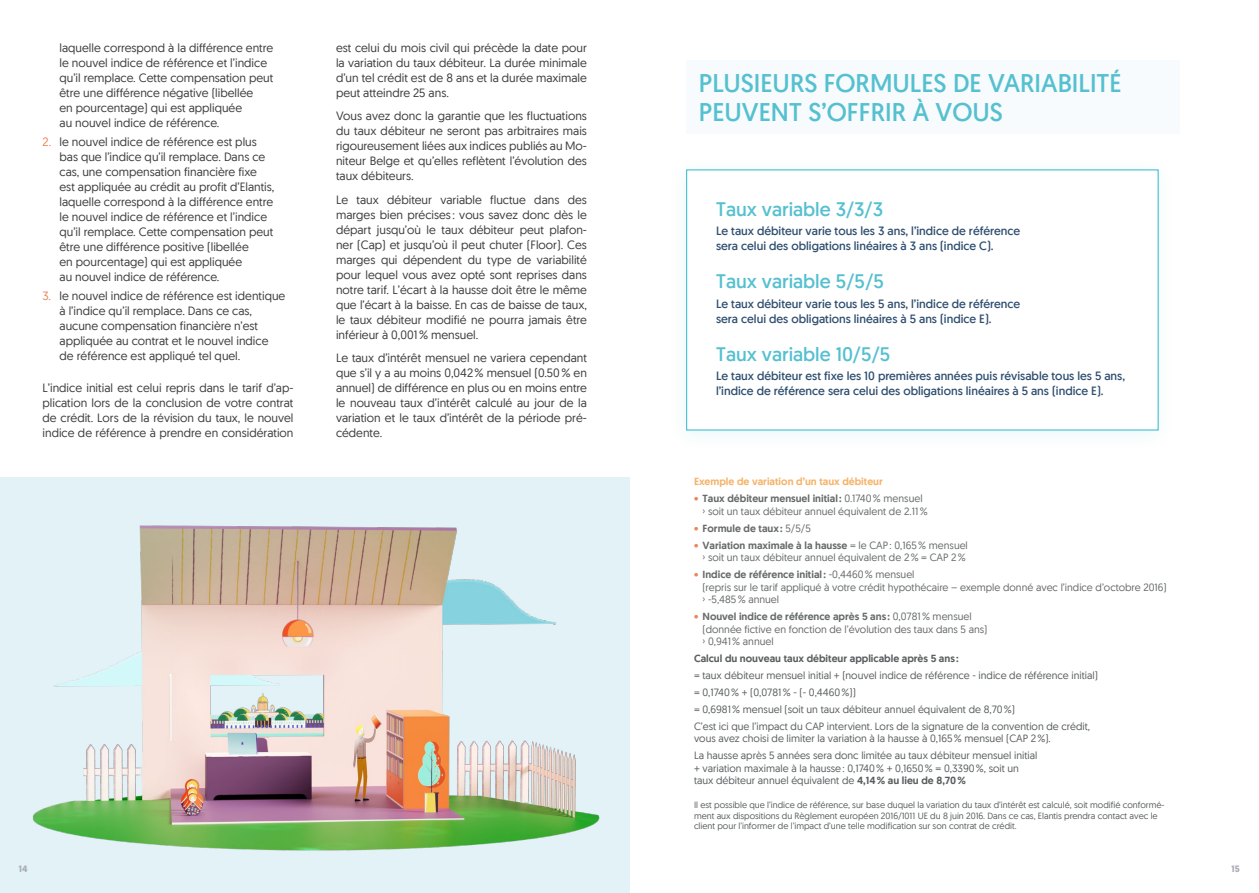
<style>
.page{position:relative;width:1259px;height:893px;background:#fff}
.page>*{position:absolute;margin:0;border:0;box-sizing:border-box;transform-origin:0 0}
.t1{font:25.5px/28.5px "Geomanist";color:#55c0d0}
.t2{font:19.5px "Geomanist";color:#55c0d0}
.t3{font:12px/15px "Geomanist";color:#3c3c3b;text-align:justify}
.t4{font:12px/15px "Geomanist";color:#2f4f70}
.t5{font:10.5px/16.8px "Geomanist";color:#5a5e5f}
.t6{font:10.5px/12.6px "Geomanist";color:#686b6b}
.t7{font:500 10.5px "Geomanist";color:#5a5e5f}
.t8{font:500 10.5px "Geomanist";color:#f5b369}
.t9{font:500 10.5px "Geomanist";color:#686b6b}
.t10{font:9px/10.8px "Geomanist";color:#5a5e5f}
.t11{font:700 9px "Geomanist";color:#aaaeb5}
.s1{color:#ed8556}
.s2{font-weight:500;color:#ed8556}
.s3{font-weight:500}
.s4{font-weight:400}
</style>
<div class="page">
<div style="left:0;top:477px;width:629px;height:416px;background:#e2f2f6"></div>
<img style="left:33px;top:490px;width:597px;height:377px">
<div style="left:666px;top:155px;width:509px;height:298px;background:#fbfdfe"></div>
<div style="left:686px;top:170px;width:472px;height:260px;background:#fff"></div>
<div style="left:686px;top:60px;width:493px;height:73px;background:#f7fbfd"></div>
<p class="t3" style="left:60px;top:39px;width:215px;text-align:left">laquelle correspond à la différence entre le nouvel indice de référence et l’indice qu’il remplace. Cette compensation peut être une différence négative (libellée<br>en pourcentage) qui est appliquée<br>au nouvel indice de référence.</p>
<p class="t3" style="left:60px;top:134px;width:216px;text-align:left;text-indent:-17px"><span class="s1">2.</span> le nouvel indice de référence est plus bas que l’indice qu’il remplace. Dans ce cas, une compensation financière fixe est appliquée au crédit au profit d’Elantis, laquelle correspond à la différence entre le nouvel indice de référence et l’indice qu’il remplace. Cette compensation peut être une différence positive (libellée<br>en pourcentage) qui est appliquée<br>au nouvel indice de référence.</p>
<p class="t3" style="left:60px;top:288px;width:227px;text-align:left;text-indent:-17px"><span class="s1">3.</span> le nouvel indice de référence est identique à l’indice qu’il remplace. Dans ce cas, aucune compensation financière n’est appliquée au contrat et le nouvel indice de référence est appliqué tel quel.</p>
<p class="t3" style="left:43px;top:380px;width:252px">L’indice initial est celui repris dans le tarif d’ap&shy;plication lors de la conclusion de votre contrat de crédit. Lors de la révision du taux, le nouvel indice de référence à prendre en considération</p>
<p class="t3" style="left:336px;top:39px;width:252px">est celui du mois civil qui précède la date pour la variation du taux débiteur. La durée minimale d’un tel crédit est de 8 ans et la durée maximale peut atteindre 25 ans.</p>
<p class="t3" style="left:336px;top:108px;width:252px">Vous avez donc la garantie que les fluctuations du taux débiteur ne seront pas arbitraires mais rigoureusement liées aux indices publiés au Mo&shy;niteur Belge et qu’elles reflètent l’évolution des taux débiteurs.</p>
<p class="t3" style="left:336px;top:191px;width:252px">Le taux débiteur variable fluctue dans des marges bien précises : vous savez donc dès le départ jusqu’où le taux débiteur peut plafon&shy;ner (Cap) et jusqu’où il peut chuter (Floor). Ces marges qui dépendent du type de variabilité pour lequel vous avez opté sont reprises dans notre tarif. L’écart à la hausse doit être le même que l’écart à la baisse. En cas de baisse de taux, le taux débiteur modifié ne pourra jamais être inférieur à 0,001% mensuel.</p>
<p class="t3" style="left:336px;top:350px;width:252px">Le taux d’intérêt mensuel ne variera cependant que s’il y a au moins 0,042% mensuel (0.50% en annuel) de différence en plus ou en moins entre le nouveau taux d’intérêt calculé au jour de la variation et le taux d’intérêt de la période pré&shy;cédente.</p>
<h1 class="t1" style="left:699px;top:69px;width:424px">PLUSIEURS FORMULES DE VARIABILITÉ<br>PEUVENT S’OFFRIR À VOUS</h1>
<h2 class="t2" style="left:716px;top:197px;width:169px">Taux variable 3/3/3</h2>
<p class="t4" style="left:716px;top:223px;width:306px">Le taux débiteur varie tous les 3 ans, l’indice de référence sera celui des obligations linéaires à 3 ans (indice C).</p>
<h2 class="t2" style="left:716px;top:269px;width:169px">Taux variable 5/5/5</h2>
<p class="t4" style="left:716px;top:296px;width:306px">Le taux débiteur varie tous les 5 ans, l’indice de référence sera celui des obligations linéaires à 5 ans (indice E).</p>
<h2 class="t2" style="left:716px;top:341px;width:176px">Taux variable 10/5/5</h2>
<p class="t4" style="left:716px;top:368px;width:410px">Le taux débiteur est fixe les 10 premières années puis révisable tous les 5 ans, l’indice de référence sera celui des obligations linéaires à 5 ans (indice E).</p>
<p class="t8" style="left:694px;top:475px;width:190px">Exemple de variation d’un taux débiteur</p>
<p class="t6" style="left:702px;top:492px;width:227px;text-indent:-9px"><span class="s2">•</span> <span class="s3">Taux débiteur mensuel initial :</span> 0.1740% mensuel › soit un taux débiteur annuel équivalent de 2.11%</p>
<p class="t9" style="left:694px;top:521px;width:118px"><span class="s1">•</span> Formule de taux: <span class="s4">5/5/5</span></p>
<p class="t6" style="left:694px;top:538px;width:275px;text-align:right"><span class="s2">•</span> <span class="s3">Variation maximale à la hausse</span> = le CAP: 0,165% mensuel › soit un taux débiteur annuel équivalent de 2% = CAP 2%</p>
<p class="t6" style="left:702px;top:568px;width:466px;text-indent:-9px"><span class="s2">•</span> <span class="s3">Indice de référence initial :</span> -0,4460% mensuel<br>(repris sur le tarif appliqué à votre crédit hypothécaire – exemple donné avec l’indice d’octobre 2016) › -5,485% annuel</p>
<p class="t6" style="left:702px;top:610px;width:286px;text-indent:-9px"><span class="s2">•</span> <span class="s3">Nouvel indice de référence après 5 ans :</span> 0,0781% mensuel (donnée fictive en fonction de l’évolution des taux dans 5 ans) › 0,941% annuel</p>
<p class="t7" style="left:694px;top:651px;width:266px">Calcul du nouveau taux débiteur applicable après 5 ans :</p>
<p class="t5" style="left:694px;top:667px;width:405px">= taux débiteur mensuel initial + (nouvel indice de référence - indice de référence initial) = 0,1740% + (0,0781% - (- 0,4460%))<br>= 0,6981% mensuel (soit un taux débiteur annuel équivalent de 8,70%)<br>C’est ici que l’impact du CAP intervient. Lors de la signature de la convention de crédit,</p>
<p class="t5" style="left:694px;top:730px;width:358px">vous avez choisi de limiter la variation à la hausse à 0,165% mensuel (CAP 2%).<br>La hausse après 5 années sera donc limitée au taux débiteur mensuel initial</p>
<p class="t5" style="left:694px;top:761px;width:326px;line-height:12.6px">+ variation maximale à la hausse: 0,1740% + 0,1650% = 0,3390%, soit un taux débiteur annuel équivalent de <span class="s3">4,14% au lieu de 8,70%</span></p>
<p class="t10" style="left:694px;top:799px;width:472px">Il est possible que l’indice de référence, sur base duquel la variation du taux d’intérêt est calculé, soit modifié conformé&shy;ment aux dispositions du Règlement européen 2016/1011 UE du 8 juin 2016. Dans ce cas, Elantis prendra contact avec le client pour l’informer de l’impact d’une telle modification sur son contrat de crédit.</p>
<p class="t11" style="left:19px;top:863px;width:10px">14</p>
<p class="t11" style="left:1231px;top:863px;width:10px">15</p>
</div>
